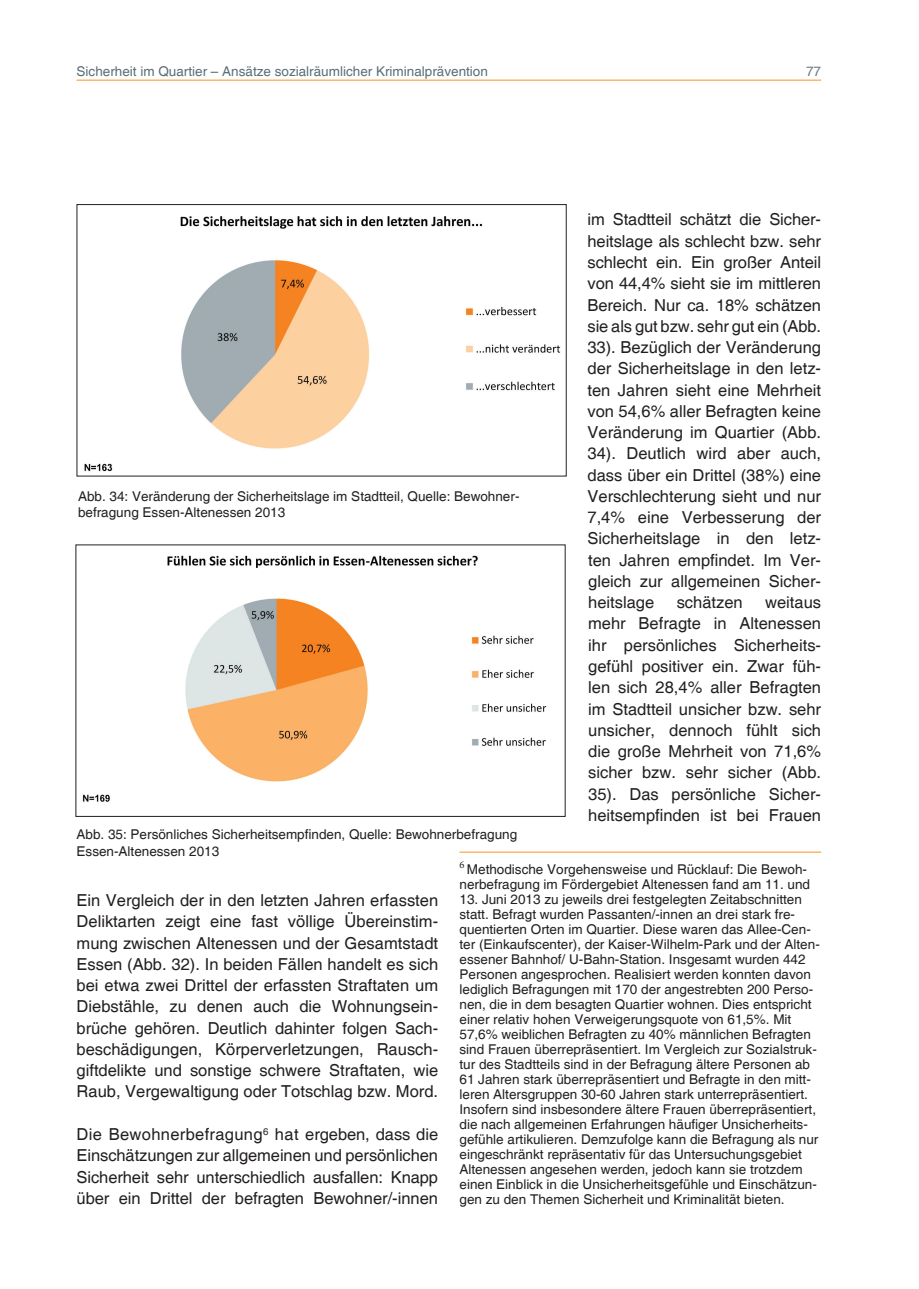
<style>
.page{position:relative;width:919px;height:1289px;background:#fff}
.page>*{position:absolute;margin:0;border:0;box-sizing:border-box;transform-origin:0 0}
.t1{font:16.5px/21.3px "Helvetica";color:#231f20;text-align:justify}
.t2{font:13.5px/15px "Helvetica";color:#231f20}
.t3{font:13.5px "Helvetica";color:#596e78}
.t4{font:13.5px "Helvetica";color:#697a82}
</style>
<div class="page">
<hr style="left:77px;top:80px;width:744px;height:1px;background:#f7931d">
<img style="left:84px;top:216px;width:477px;height:256px">
<div style="left:77px;top:204px;width:489px;height:272px;border:1px solid #231f20"></div>
<img style="left:82px;top:555px;width:465px;height:247px">
<hr style="left:459px;top:851px;width:362px;height:1px;background:#f7931d">
<p class="t3" style="left:77px;top:63px;width:413px">Sicherheit im Quartier – Ansätze sozialräumlicher Kriminalprävention</p>
<p class="t4" style="left:806px;top:64px;width:17px">77</p>
<p class="t1" style="left:587px;top:210px;width:235px">im Stadtteil schätzt die Sicher&shy;heitslage als schlecht bzw. sehr schlecht ein. Ein großer Anteil von 44,4% sieht sie im mittleren Bereich. Nur ca. 18% schätzen sie als gut bzw. sehr gut ein (Abb.<br>33). Bezüglich der Veränderung der Sicherheitslage in den letz&shy;ten Jahren sieht eine Mehrheit von 54,6% aller Befragten keine Veränderung im Quartier (Abb.<br>34). Deutlich wird aber auch, dass über ein Drittel (38%) eine Verschlechterung sieht und nur 7,4% eine Verbesserung der Sicherheitslage in den letz&shy;ten Jahren empfindet. Im Ver&shy;gleich zur allgemeinen Sicher&shy;heitslage</p>
<p class="t2" style="left:78px;top:488px;width:443px;line-height:16.5px">Abb. 34: Veränderung der Sicherheitslage im Stadtteil, Quelle: Bewohner&shy;befragung Essen-Altenessen 2013</p>
<p class="t1" style="left:588px;top:592px;width:234px;text-indent:177px">weitaus mehr Befragte in Altenessen ihr persönliches Sicherheits&shy;gefühl positiver ein. Zwar füh&shy;len sich 28,4% aller Befragten im Stadtteil unsicher bzw. sehr unsicher, dennoch fühlt sich die große Mehrheit von 71,6% sicher bzw. sehr sicher (Abb.<br>35). Das persönliche Sicher&shy;heitsempfinden ist bei Frauen</p>
<p class="t2" style="left:459px;top:862px;width:352px"><sup>6</sup> Methodische Vorgehensweise und Rücklauf: Die Bewoh&shy;nerbefragung im Fördergebiet Altenessen fand am 11. und</p>
<p class="t2" style="left:459px;top:892px;width:362px">13. Juni 2013 zu jeweils drei festgelegten Zeitabschnitten statt. Befragt wurden Passanten/-innen an drei stark fre&shy;quentierten Orten im Quartier. Diese waren das Allee-Cen&shy;ter (Einkaufscenter), der Kaiser-Wilhelm-Park und der Alten&shy;essener Bahnhof/ U-Bahn-Station. Insgesamt wurden 442<br>Personen angesprochen. Realisiert werden konnten davon lediglich Befragungen mit 170 der angestrebten 200 Perso&shy;nen, die in dem besagten Quartier wohnen. Dies entspricht einer relativ hohen Verweigerungsquote von 61,5%. Mit 57,6% weiblichen Befragten zu 40% männlichen Befragten sind Frauen überrepräsentiert. Im Vergleich zur Sozialstruk&shy;tur des Stadtteils sind in der Befragung ältere Personen ab 61 Jahren stark überrepräsentiert und Befragte in den mitt&shy;leren Altersgruppen 30-60 Jahren stark unterrepräsentiert.<br>Insofern sind insbesondere ältere Frauen überrepräsentiert, die nach allgemeinen Erfahrungen häufiger Unsicherheits&shy;gefühle artikulieren. Demzufolge kann die Befragung als nur eingeschränkt repräsentativ für das Untersuchungsgebiet Altenessen angesehen werden, jedoch kann sie trotzdem einen Einblick in die Unsicherheitsgefühle und Einschätzun&shy;gen zu den Themen Sicherheit und Kriminalität bieten.</p>
<p class="t1" style="left:676px;top:592px;width:68px">schätzen</p>
<p class="t2" style="left:77px;top:826px;width:442px;line-height:16.5px">Abb. 35: Persönliches Sicherheitsempfinden, Quelle: Bewohnerbefragung<br>Essen-Altenessen 2013</p>
<p class="t1" style="left:77px;top:890px;width:363px">Ein Vergleich der in den letzten Jahren erfassten Deliktarten zeigt eine fast völlige Übereinstim&shy;mung zwischen Altenessen und der Gesamtstadt Essen (Abb. 32). In beiden Fällen handelt es sich bei etwa zwei Drittel der erfassten Straftaten um Diebstähle, zu denen auch die Wohnungsein&shy;brüche gehören. Deutlich dahinter folgen Sach&shy;beschädigungen, Körperverletzungen, Rausch&shy;giftdelikte und sonstige schwere Straftaten, wie Raub, Vergewaltigung oder Totschlag bzw. Mord.</p>
<p class="t1" style="left:77px;top:1124px;width:363px">Die Bewohnerbefragung<sup>6</sup> hat ergeben, dass die Einschätzungen zur allgemeinen und persönlichen Sicherheit sehr unterschiedlich ausfallen: Knapp über ein Drittel der befragten Bewohner/-innen</p>
</div>
